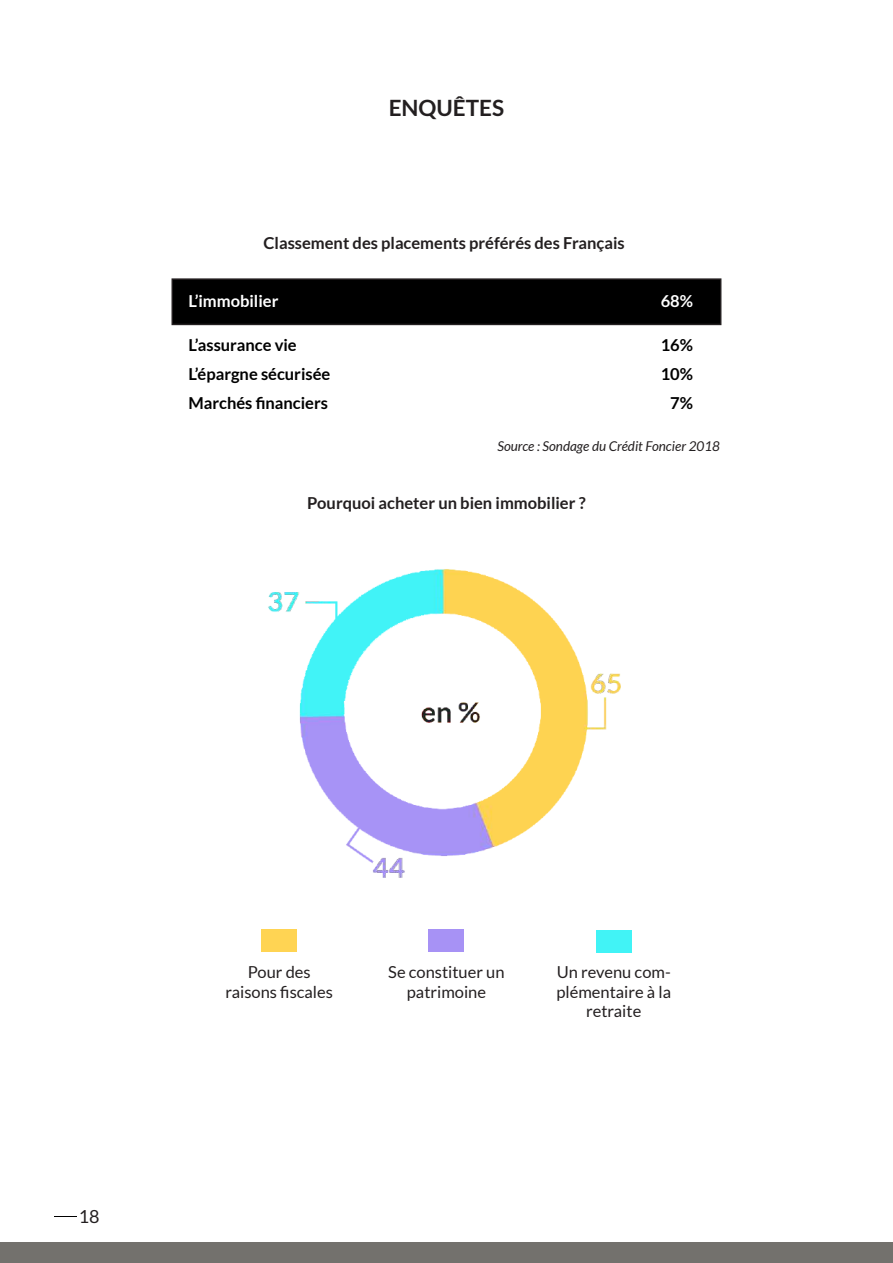
<style>
.page{position:relative;width:893px;height:1263px;background:#fff}
.page>*{position:absolute;margin:0;border:0;box-sizing:border-box;transform-origin:0 0}
.t1{font:700 22.5px "Lato";color:#231f20}
.t2{font:18px "Lato";color:#231f20}
.t3{font:16.5px/19.8px "Lato";color:#231f20;text-align:center}
.t4{font:700 16.5px "Lato";color:#231f20}
.t5{font:700 16.5px "Lato";color:#000}
.t6{font:700 16.5px "Lato";color:#fff}
.t7{font:italic 13.5px "Lato";color:#231f20}
</style>
<div class="page">
<svg style="left:54px;top:1216px;width:23px;height:1px"></svg>
<div style="left:172px;top:279px;width:549px;height:45px;background:#000"></div>
<div style="left:171px;top:278px;width:550px;height:47px;border:2px solid #231f20"></div>
<img style="left:268px;top:569px;width:353px;height:309px">
<div style="left:429px;top:929px;width:35px;height:23px;background:#a792f5"></div>
<div style="left:262px;top:929px;width:35px;height:23px;background:#ffd453"></div>
<div style="left:596px;top:930px;width:35px;height:22px;background:#41f3f6"></div>
<div style="left:0;top:1242px;width:893px;height:21px;background:#73716d"></div>
<h1 class="t1" style="left:389px;top:95px;width:117px">ENQUÊTES</h1>
<p class="t4" style="left:264px;top:234px;width:363px">Classement des placements préférés des Français</p>
<p class="t6" style="left:189px;top:291px;width:91px">L’immobilier</p>
<p class="t6" style="left:661px;top:291px;width:34px">68%</p>
<p class="t5" style="left:189px;top:336px;width:110px">L’assurance vie</p>
<p class="t5" style="left:661px;top:336px;width:34px">16%</p>
<p class="t5" style="left:189px;top:365px;width:143px">L’épargne sécurisée</p>
<p class="t5" style="left:661px;top:365px;width:34px">10%</p>
<p class="t5" style="left:189px;top:394px;width:141px">Marchés financiers</p>
<p class="t5" style="left:670px;top:394px;width:24px">7%</p>
<p class="t7" style="left:497px;top:438px;width:224px">Source : Sondage du Crédit Foncier 2018</p>
<p class="t4" style="left:307px;top:493px;width:280px">Pourquoi acheter un bien immobilier ?</p>
<p class="t2" style="left:79px;top:1207px;width:22px">18</p>
<p class="t3" style="left:225px;top:962px;width:109px">Pour des raisons fiscales</p>
<p class="t3" style="left:388px;top:962px;width:118px">Se constituer un patrimoine</p>
<p class="t3" style="left:556px;top:962px;width:116px">Un revenu com&shy;plémentaire à la retraite</p>
</div>
